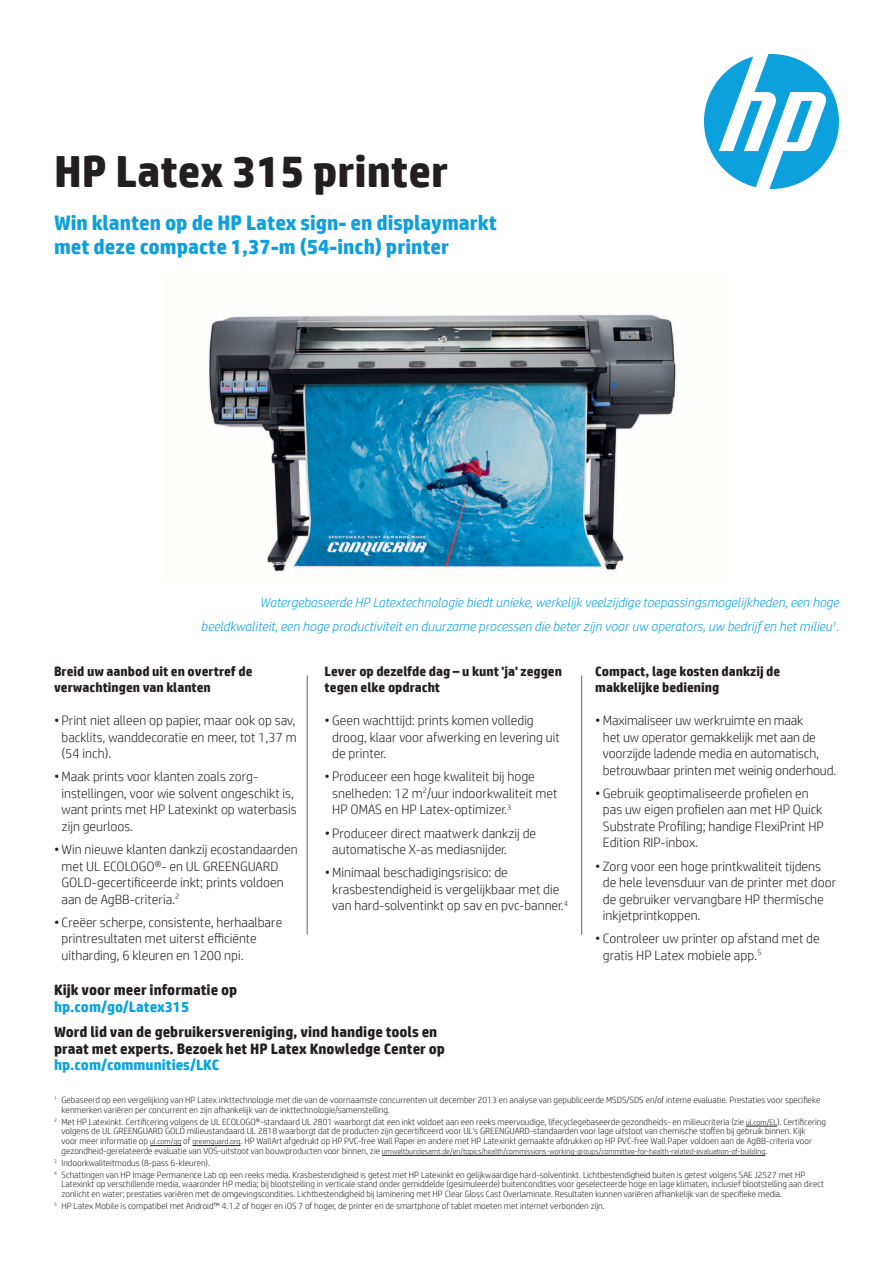
<style>
.page{position:relative;width:893px;height:1263px;background:#fff}
.page>*{position:absolute;margin:0;border:0;box-sizing:border-box;transform-origin:0 0}
.t1{font:700 45px "HP Simplified";color:#231f20}
.t2{font:700 21px/24px "HP Simplified";color:#0ca0dd}
.t3{font:700 15px/16.5px "HP Simplified";color:#231f20}
.t4{font:700 15px "HP Simplified";color:#09a3de}
.t5{font:300 13.5px/16.5px "HP Simplified";color:#231f20}
.t6{font:italic 300 13.5px/24px "HP Simplified";color:#0ca0dd;text-align:right}
.t7{font:700 13.5px/16.5px "HP Simplified";color:#231f20}
.t8{font:300 9px/9.8px "HP Simplified";color:#231f20}
.t9{font:300 7.8px "HP Simplified";color:#231f20}
.s1{font-size:7.8px}
.s2{font-size:9px}
</style>
<div class="page">
<svg style="left:704px;top:54px;width:135px;height:135px"></svg>
<img style="left:208px;top:314px;width:469px;height:258px">
<hr style="left:307px;top:675px;width:1px;height:260px;background:#5f6368">
<hr style="left:581px;top:675px;width:1px;height:260px;background:#5f6368">
<hr style="left:746px;top:1126px;width:31px;height:1px;background:#231f20">
<hr style="left:150px;top:1145px;width:31px;height:1px;background:#231f20">
<hr style="left:192px;top:1145px;width:49px;height:1px;background:#231f20">
<hr style="left:382px;top:1155px;width:383px;height:1px;background:#231f20">
<h1 class="t1" style="left:54px;top:144px;width:396px">HP Latex 315 printer</h1>
<h2 class="t2" style="left:54px;top:210px;width:444px">Win klanten op de HP Latex sign- en displaymarkt met deze compacte 1,37-m (54-inch) printer</h2>
<p class="t6" style="left:201px;top:591px;width:640px">Watergebaseerde HP Latextechnologie biedt unieke, werkelijk veelzijdige toepassingsmogelijkheden, een hoge beeldkwaliteit, een hoge productiviteit en duurzame processen die beter zijn voor uw operators, uw bedrijf en het milieu<sup>1</sup>.</p>
<h3 class="t7" style="left:54px;top:662px;width:200px">Breid uw aanbod uit en overtref de verwachtingen van klanten</h3>
<h3 class="t5" style="left:62px;top:712px;width:237px;text-align:justify;text-indent:-8px">• Print niet alleen op papier, maar ook op sav, backlits, wanddecoratie en meer, tot 1,37 m (54 inch).</h3>
<h3 class="t5" style="left:62px;top:768px;width:236px;text-indent:-8px">• Maak prints voor klanten zoals zorg&shy;instellingen, voor wie solvent ongeschikt is, want prints met HP Latexinkt op waterbasis zijn geurloos.</h3>
<h3 class="t5" style="left:62px;top:841px;width:238px;text-indent:-8px">• Win nieuwe klanten dankzij ecostandaarden met UL ECOLOGO®- en UL GREENGUARD GOLD-gecertificeerde inkt; prints voldoen aan de AgBB-criteria.<sup>2</sup></h3>
<h3 class="t5" style="left:62px;top:914px;width:222px;text-indent:-8px">• Creëer scherpe, consistente, herhaalbare printresultaten met uiterst efficiënte uitharding, 6 kleuren en 1200 npi.</h3>
<h3 class="t7" style="left:325px;top:662px;width:239px">Lever op dezelfde dag – u kunt 'ja' zeggen tegen elke opdracht</h3>
<h3 class="t5" style="left:332px;top:712px;width:229px;text-indent:-8px">• Geen wachttijd: prints komen volledig droog, klaar voor afwerking en levering uit de printer.</h3>
<h3 class="t5" style="left:332px;top:768px;width:227px;text-indent:-8px">• Produceer een hoge kwaliteit bij hoge snelheden: 12 m<sup>2</sup>/uur indoorkwaliteit met<br>HP OMAS en HP Latex-optimizer.<sup>3</sup></h3>
<h3 class="t5" style="left:332px;top:824px;width:205px;text-indent:-8px">• Produceer direct maatwerk dankzij de automatische X-as mediasnijder.</h3>
<h3 class="t5" style="left:332px;top:864px;width:237px;text-indent:-8px">• Minimaal beschadigingsrisico: de krasbestendigheid is vergelijkbaar met die van hard-solventinkt op sav en pvc-banner.<sup>4</sup></h3>
<h3 class="t7" style="left:595px;top:662px;width:187px">Compact, lage kosten dankzij de makkelijke bediening</h3>
<h3 class="t5" style="left:603px;top:712px;width:235px;text-indent:-8px">• Maximaliseer uw werkruimte en maak<br>het uw operator gemakkelijk met aan de voorzijde ladende media en automatisch, betrouwbaar printen met weinig onderhoud.</h3>
<h3 class="t5" style="left:603px;top:785px;width:222px;text-indent:-8px">• Gebruik geoptimaliseerde profielen en pas uw eigen profielen aan met HP Quick Substrate Profiling; handige FlexiPrint HP Edition RIP-inbox.</h3>
<h3 class="t5" style="left:603px;top:857px;width:235px;text-indent:-8px">• Zorg voor een hoge printkwaliteit tijdens de hele levensduur van de printer met door de gebruiker vervangbare HP thermische inkjetprintkoppen.</h3>
<h3 class="t5" style="left:603px;top:930px;width:218px;text-indent:-8px">• Controleer uw printer op afstand met de gratis HP Latex mobiele app.<sup>5</sup></h3>
<h3 class="t3" style="left:54px;top:981px;width:185px">Kijk voor meer informatie op</h3>
<h3 class="t4" style="left:54px;top:998px;width:137px">hp.com/go/Latex315</h3>
<h3 class="t3" style="left:54px;top:1024px;width:392px">Word lid van de gebruikersvereniging, vind handige tools en praat met experts. Bezoek het HP Latex Knowledge Center op</h3>
<h3 class="t4" style="left:54px;top:1056px;width:167px">hp.com/communities/LKC</h3>
<p class="t8" style="left:62px;top:1095px;width:760px;text-indent:-8px"><sup>1</sup> Gebaseerd op een vergelijking van HP Latex inkttechnologie met die van de voornaamste concurrenten uit december 2013 en analyse van gepubliceerde MSDS/SDS en/of interne evaluatie. Prestaties voor specifieke kenmerken variëren per concurrent en zijn afhankelijk van de inkttechnologie/samenstelling.</p>
<p class="t8" style="left:61px;top:1116px;width:766px;text-indent:-7px"><sup>2</sup> Met HP Latexinkt. Certificering volgens de UL ECOLOGO®-standaard UL 2801 waarborgt dat een inkt voldoet aan een reeks meervoudige, lifecyclegebaseerde gezondheids- en milieucriteria (zie <span class="s1">ul.com/EL</span>). Certificering volgens de UL GREENGUARD GOLD milieustandaard UL 2818 waarborgt dat de producten zijn gecertificeerd voor UL's GREENGUARD-standaarden voor lage uitstoot van chemische stoffen bij gebruik binnen. Kijk<br>voor meer informatie op <span class="s1">ul.com/gg</span> of <span class="s1">greenguard.org</span>. HP WallArt afgedrukt op HP PVC-free Wall Paper en andere met HP Latexinkt gemaakte afdrukken op HP PVC-free Wall Paper voldoen aan de AgBB-criteria voor</p>
<p class="t9" style="left:61px;top:1147px;width:707px"><span class="s2">gezondheid-gerelateerde evaluatie van VOS-uitstoot van bouwproducten voor binnen, zie</span> umweltbundesamt.de/en/topics/health/commissions-working-groups/committee-for-health-related-evaluation-of-building<span class="s2">.</span></p>
<p class="t8" style="left:54px;top:1156px;width:753px;line-height:11.9px"><sup>3</sup> Indoorkwaliteitmodus (8-pass 6-kleuren).<br><sup>4</sup> Schattingen van HP Image Permanence Lab op een reeks media. Krasbestendigheid is getest met HP Latexinkt en gelijkwaardige hard-solventinkt. Lichtbestendigheid buiten is getest volgens SAE J2527 met HP</p>
<p class="t8" style="left:61px;top:1179px;width:764px">Latexinkt op verschillende media, waaronder HP media; bij blootstelling in verticale stand onder gemiddelde (gesimuleerde) buitencondities voor geselecteerde hoge en lage klimaten, inclusief blootstelling aan direct zonlicht en water; prestaties variëren met de omgevingscondities. Lichtbestendigheid bij laminering met HP Clear Gloss Cast Overlaminate. Resultaten kunnen variëren afhankelijk van de specifieke media.</p>
<p class="t8" style="left:54px;top:1201px;width:552px"><sup>5</sup> HP Latex Mobile is compatibel met Android™ 4.1.2 of hoger en iOS 7 of hoger, de printer en de smartphone of tablet moeten met internet verbonden zijn.</p>
</div>
